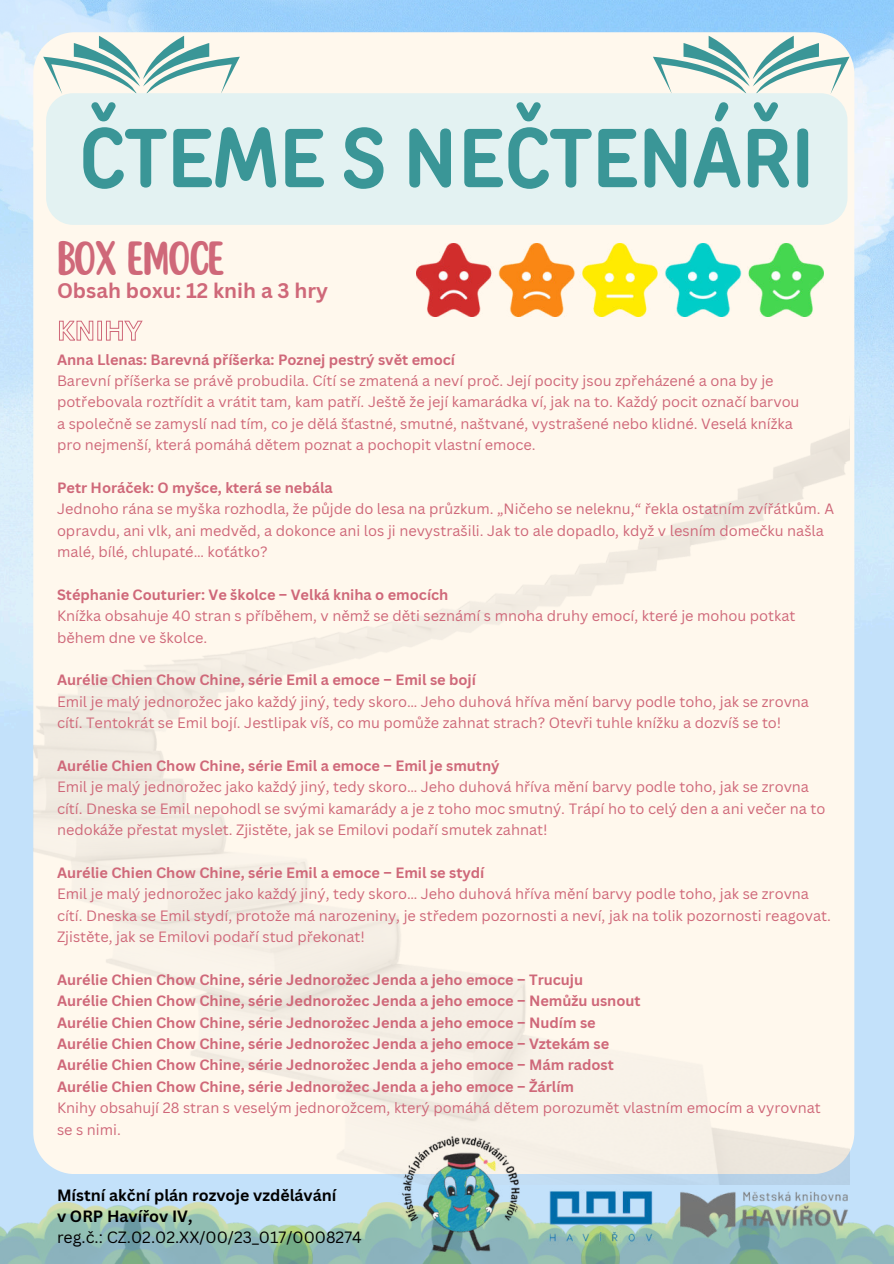
<style>
.page{position:relative;width:894px;height:1264px;background:#fff}
.page>*{position:absolute;margin:0;border:0;box-sizing:border-box;transform-origin:0 0}
.t1{font:700 83.25px "TT Rounds Condensed";color:#3a9697}
.t2{font:42px "Scripter";letter-spacing:-.04em;color:#cf6879}
.t3{font:700 20.55px "Canva Sans";color:#cf6879}
.t4{font:700 15.9px/21.5px "Canva Sans";color:#000}
.t5{font:15.9px "Canva Sans";color:#000}
.t6{font:14.55px/21.5px "Canva Sans";color:#cf6879}
.t7{font:700 14.55px/21.5px "Canva Sans";color:#cf6879}
</style>
<div class="page">
<img style="left:0;top:362px;width:893px;height:840px">
<img style="left:0;top:0;width:893px;height:362px">
<div style="left:33px;top:32px;width:821px;height:1141px;background:#fff8ed"></div>
<img style="left:780px;top:1202px;width:113px;height:61px">
<img style="left:0;top:1202px;width:112px;height:61px">
<img style="left:312px;top:1202px;width:162px;height:61px">
<img style="left:581px;top:1243px;width:199px;height:20px">
<img style="left:112px;top:1202px;width:200px;height:61px">
<svg style="left:43px;top:36px;width:197px;height:58px;background:#caddd6"></svg>
<img style="left:674px;top:1184px;width:180px;height:59px">
<img style="left:525px;top:1184px;width:149px;height:66px">
<img style="left:33px;top:411px;width:816px;height:773px">
<img style="left:391px;top:1133px;width:134px;height:125px">
<svg style="left:652px;top:36px;width:197px;height:58px;background:#c9ddd6"></svg>
<img style="left:417px;top:244px;width:406px;height:72px">
<div style="left:46px;top:93px;width:801px;height:132px;background:#e3f2f2;border-radius:27px"></div>
<svg style="left:58px;top:320px;width:85px;height:21px;background:#f3d5d1"></svg>
<h1 class="t1" style="left:79px;top:102px;width:737px">ČTEME S NEČTENÁŘI</h1>
<h2 class="t2" style="left:57px;top:234px;width:170px">BOX EMOCE</h2>
<h3 class="t3" style="left:57px;top:278px;width:272px">Obsah boxu: 12 knih a 3 hry</h3>
<p class="t7" style="left:57px;top:349px;width:399px">Anna Llenas: Barevná příšerka: Poznej pestrý svět emocí</p>
<p class="t6" style="left:57px;top:370px;width:743px">Barevní příšerka se právě probudila. Cítí se zmatená a neví proč. Její pocity jsou zpřeházené a ona by je potřebovala roztřídit a vrátit tam, kam patří. Ještě že její kamarádka ví, jak na to. Každý pocit označí barvou a společně se zamyslí nad tím, co je dělá šťastné, smutné, naštvané, vystrašené nebo klidné. Veselá knížka pro nejmenší, která pomáhá dětem poznat a pochopit vlastní emoce.</p>
<p class="t7" style="left:57px;top:477px;width:277px">Petr Horáček: O myšce, která se nebála</p>
<p class="t6" style="left:57px;top:498px;width:778px">Jednoho rána se myška rozhodla, že půjde do lesa na průzkum. „Ničeho se neleknu,“ řekla ostatním zvířátkům. A opravdu, ani vlk, ani medvěd, a dokonce ani los ji nevystrašili. Jak to ale dopadlo, když v lesním domečku našla malé, bílé, chlupaté… koťátko?</p>
<p class="t7" style="left:57px;top:584px;width:393px">Stéphanie Couturier: Ve školce – Velká kniha o emocích</p>
<p class="t6" style="left:57px;top:605px;width:739px">Knížka obsahuje 40 stran s příběhem, v němž se děti seznámí s mnoha druhy emocí, které je mohou potkat během dne ve školce.</p>
<p class="t7" style="left:57px;top:669px;width:420px">Aurélie Chien Chow Chine, série Emil a emoce – Emil se bojí</p>
<p class="t6" style="left:57px;top:691px;width:753px">Emil je malý jednorožec jako každý jiný, tedy skoro… Jeho duhová hříva mění barvy podle toho, jak se zrovna cítí. Tentokrát se Emil bojí. Jestlipak víš, co mu pomůže zahnat strach? Otevři tuhle knížku a dozvíš se to!</p>
<p class="t7" style="left:57px;top:755px;width:444px">Aurélie Chien Chow Chine, série Emil a emoce – Emil je smutný</p>
<p class="t6" style="left:57px;top:776px;width:769px">Emil je malý jednorožec jako každý jiný, tedy skoro… Jeho duhová hříva mění barvy podle toho, jak se zrovna cítí. Dneska se Emil nepohodl se svými kamarády a je z toho moc smutný. Trápí ho to celý den a ani večer na to nedokáže přestat myslet. Zjistěte, jak se Emilovi podaří smutek zahnat!</p>
<p class="t7" style="left:57px;top:862px;width:429px">Aurélie Chien Chow Chine, série Emil a emoce – Emil se stydí</p>
<p class="t6" style="left:57px;top:883px;width:775px">Emil je malý jednorožec jako každý jiný, tedy skoro… Jeho duhová hříva mění barvy podle toho, jak se zrovna cítí. Dneska se Emil stydí, protože má narozeniny, je středem pozornosti a neví, jak na tolik pozornosti reagovat.<br>Zjistěte, jak se Emilovi podaří stud překonat!</p>
<p class="t7" style="left:57px;top:969px;width:585px">Aurélie Chien Chow Chine, série Jednorožec Jenda a jeho emoce – Trucuju<br>Aurélie Chien Chow Chine, série Jednorožec Jenda a jeho emoce – Nemůžu usnout Aurélie Chien Chow Chine, série Jednorožec Jenda a jeho emoce – Nudím se Aurélie Chien Chow Chine, série Jednorožec Jenda a jeho emoce – Vztekám se Aurélie Chien Chow Chine, série Jednorožec Jenda a jeho emoce – Mám radost Aurélie Chien Chow Chine, série Jednorožec Jenda a jeho emoce – Žárlím</p>
<p class="t6" style="left:57px;top:1097px;width:765px">Knihy obsahují 28 stran s veselým jednorožcem, který pomáhá dětem porozumět vlastním emocím a vyrovnat se s nimi.</p>
<p class="t4" style="left:57px;top:1184px;width:281px">Místní akční plán rozvoje vzdělávání v ORP Havířov IV,</p>
<p class="t5" style="left:57px;top:1228px;width:306px">reg.č.: CZ.02.02.XX/00/23_017/0008274</p>
</div>
